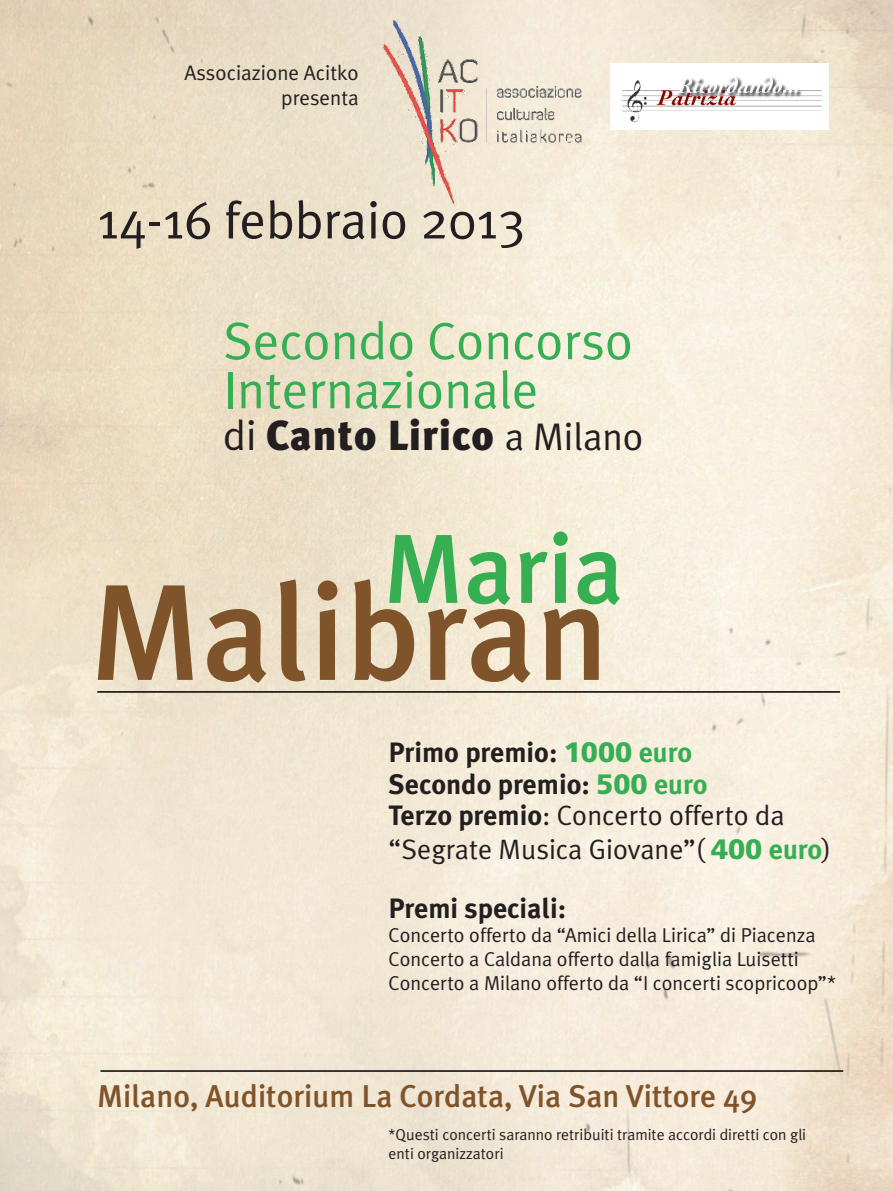
<style>
.page{position:relative;width:893px;height:1191px;background:#fff}
.page>*{position:absolute;margin:0;border:0;box-sizing:border-box;transform-origin:0 0}
.t1{font:500 136.5px "Meta Plus";color:#7f542a}
.t2{font:500 98px "Meta Plus";color:#36ae52}
.t3{font:52.5px "Meta Plus Normal";color:#36ae52}
.t4{font:52.5px "Meta Plus Normal";color:#231f20}
.t5{font:900 42px "Meta Plus";letter-spacing:.02em;color:#231f20}
.t6{font:500 31.5px "Meta Plus";color:#7f542a}
.t7{font:28px "Meta Plus Normal";color:#231f20}
.t8{font:700 28px "Meta Plus";color:#231f20}
.t9{font:21px "Meta Plus Normal";color:#231f20}
.t10{font:20.12px "Meta Plus Normal";color:#231f20}
.t11{font:15.75px/18.9px "Meta Plus Normal";color:#231f20}
.s1{font-family:"Meta Plus Normal";font-weight:400}
.s2{font-family:"Meta Plus Normal";font-weight:400;font-size:38.5px}
.s3{font-family:"Frutiger";font-weight:900;color:#36ae52}
.s4{color:#36ae52}
.s5{font-family:"Meta Plus";font-weight:700}
.s6{font-family:"Meta Plus";font-weight:700;color:#36ae52}
</style>
<div class="page">
<img style="left:0;top:0;width:893px;height:1191px">
<img style="left:342px;top:13px;width:281px;height:198px">
<div style="left:610px;top:63px;width:219px;height:67px;background:#fff"></div>
<img style="left:622px;top:77px;width:200px;height:46px">
<hr style="left:97px;top:691px;width:743px;height:2px;background:#231f20">
<hr style="left:100px;top:1070px;width:743px;height:1px;background:#231f20">
<p class="t9" style="left:184px;top:60px;width:176px">Associazione Acitko</p>
<p class="t9" style="left:281px;top:85px;width:79px">presenta</p>
<p class="t4" style="left:97px;top:190px;width:430px">14-16 febbraio 2013</p>
<p class="t3" style="left:223px;top:310px;width:411px">Secondo Concorso</p>
<p class="t3" style="left:223px;top:359px;width:317px">Internazionale</p>
<p class="t5" style="left:223px;top:411px;width:422px"><span class="s1">di</span> Canto Lirico <span class="s2">a Milano</span></p>
<p class="t2" style="left:383px;top:512px;width:242px">Maria</p>
<p class="t1" style="left:89px;top:553px;width:521px">Malibran</p>
<p class="t8" style="left:389px;top:736px;width:305px">Primo premio: <span class="s3">1000</span> <span class="s4">euro</span></p>
<p class="t8" style="left:389px;top:768px;width:320px">Secondo premio: <span class="s3">500</span> <span class="s4">euro</span></p>
<p class="t7" style="left:389px;top:799px;width:397px"><span class="s5">Terzo premio</span>: Concerto offerto da</p>
<p class="t7" style="left:389px;top:833px;width:444px">“Segrate Musica Giovane”( <span class="s3">400</span> <span class="s6">euro</span>)</p>
<p class="t8" style="left:389px;top:891px;width:179px">Premi speciali:</p>
<p class="t10" style="left:389px;top:923px;width:428px">Concerto offerto da “Amici della Lirica” di Piacenza</p>
<p class="t10" style="left:389px;top:947px;width:412px">Concerto a Caldana offerto dalla famiglia Luisetti</p>
<p class="t10" style="left:389px;top:971px;width:449px">Concerto a Milano offerto da “I concerti scopricoop”*</p>
<p class="t6" style="left:97px;top:1077px;width:662px">Milano, Auditorium La Cordata, Via San Vittore 49</p>
<p class="t11" style="left:389px;top:1125px;width:419px">*Questi concerti saranno retribuiti tramite accordi diretti con gli enti organizzatori</p>
</div>
